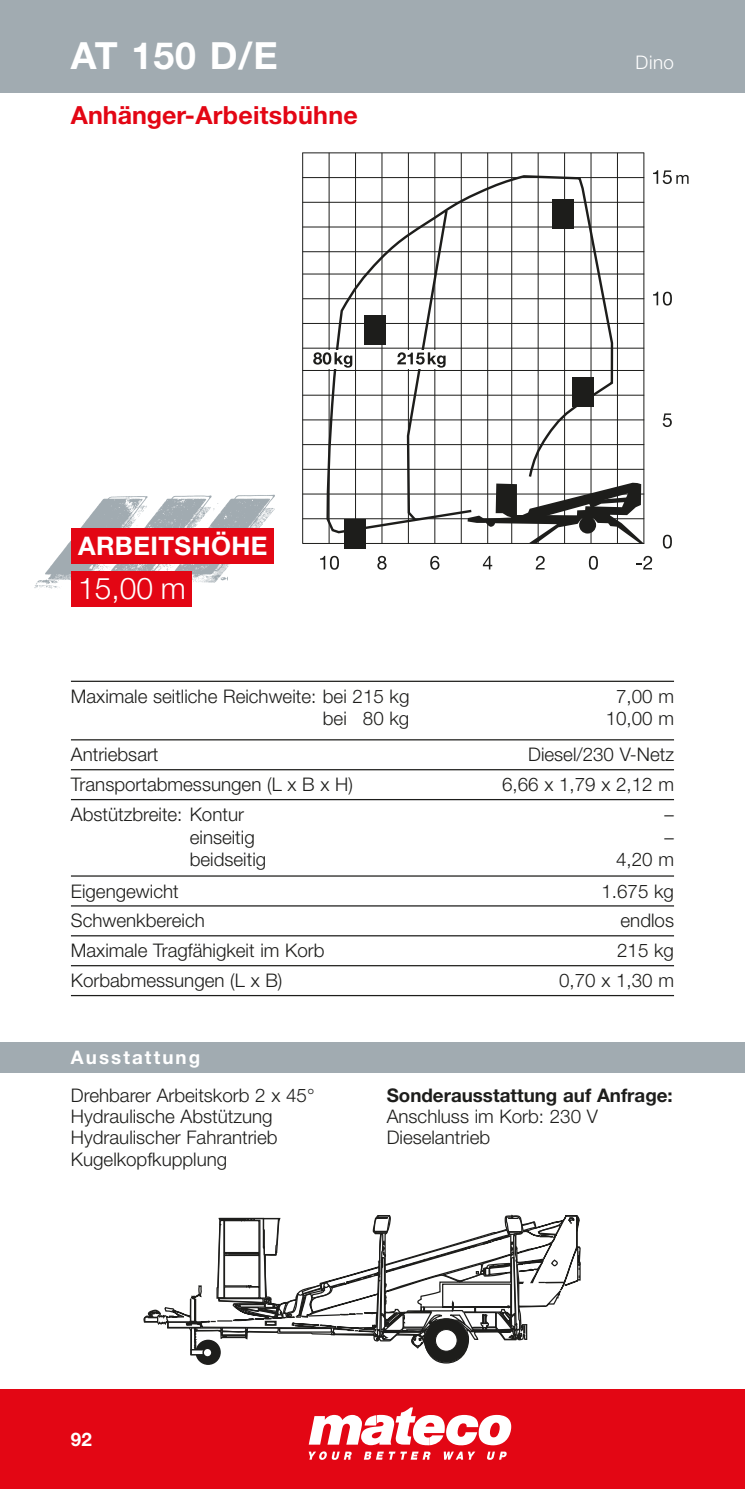
<style>
.page{position:relative;width:745px;height:1489px;background:#fff}
.page>*{position:absolute;margin:0;border:0;box-sizing:border-box;transform-origin:0 0}
.t1{font:700 37.5px "Helvetica Neue";color:#fff}
.t2{font:300 30px "Helvetica Neue";color:#fff}
.t3{font:700 25.5px "Helvetica Neue";letter-spacing:.015em;color:#fff}
.t4{font:700 25px "Helvetica Neue";letter-spacing:.01em;color:#e30614}
.t5{font:300 18.75px/22.5px "Helvetica Neue";color:#1d1d1b}
.t6{font:700 18.75px "Helvetica Neue";color:#1d1d1b}
.t7{font:700 18.75px "Helvetica Neue";letter-spacing:.11em;color:#fff}
.t8{font:300 18.75px "Helvetica Neue";color:#fff}
</style>
<div class="page">
<div style="left:0;top:0;width:744px;height:92px;background:#a1abb1"></div>
<div style="left:0;top:1042px;width:744px;height:30px;background:#a1abb1"></div>
<div style="left:0;top:1389px;width:744px;height:99px;background:#e30614"></div>
<svg style="left:308px;top:1407px;width:203px;height:38px"></svg>
<svg style="left:308px;top:1451px;width:43px;height:8px"></svg>
<svg style="left:364px;top:1451px;width:66px;height:8px"></svg>
<svg style="left:443px;top:1451px;width:32px;height:8px"></svg>
<svg style="left:487px;top:1451px;width:19px;height:8px"></svg>
<svg style="left:143px;top:1214px;width:438px;height:151px"></svg>
<svg style="left:190px;top:1348px;width:22px;height:7px"></svg>
<svg style="left:202px;top:1347px;width:10px;height:10px"></svg>
<div style="left:424px;top:1317px;width:44px;height:45px;background:#1d1d1b;border:1px solid #1d1d1b;border-radius:50%"></div>
<div style="left:435px;top:1329px;width:22px;height:22px;background:#fff;border:1px solid #1d1d1b;border-radius:50%"></div>
<svg style="left:302px;top:152px;width:342px;height:392px"></svg>
<hr style="left:302px;top:518px;width:341px;height:1px;background:#1d1d1b">
<hr style="left:302px;top:493px;width:341px;height:1px;background:#1d1d1b">
<hr style="left:303px;top:469px;width:340px;height:1px;background:#1d1d1b">
<hr style="left:303px;top:444px;width:340px;height:1px;background:#1d1d1b">
<hr style="left:302px;top:419px;width:341px;height:1px;background:#1d1d1b">
<hr style="left:302px;top:395px;width:341px;height:1px;background:#1d1d1b">
<hr style="left:302px;top:370px;width:341px;height:1px;background:#1d1d1b">
<hr style="left:302px;top:348px;width:341px;height:1px;background:#1d1d1b">
<hr style="left:303px;top:323px;width:340px;height:1px;background:#1d1d1b">
<hr style="left:303px;top:298px;width:340px;height:1px;background:#1d1d1b">
<hr style="left:303px;top:273px;width:340px;height:1px;background:#1d1d1b">
<hr style="left:303px;top:251px;width:340px;height:1px;background:#1d1d1b">
<hr style="left:302px;top:226px;width:341px;height:1px;background:#1d1d1b">
<hr style="left:302px;top:202px;width:341px;height:1px;background:#1d1d1b">
<hr style="left:302px;top:177px;width:341px;height:1px;background:#1d1d1b">
<hr style="left:302px;top:152px;width:341px;height:1px;background:#1d1d1b">
<svg style="left:467px;top:482px;width:176px;height:61px"></svg>
<div style="left:344px;top:519px;width:21px;height:29px;background:#1d1d1b"></div>
<svg style="left:325px;top:174px;width:289px;height:360px"></svg>
<div style="left:311px;top:350px;width:42px;height:18px;background:#fff"></div>
<svg style="left:320px;top:556px;width:19px;height:13px"></svg>
<svg style="left:377px;top:556px;width:9px;height:13px"></svg>
<svg style="left:430px;top:556px;width:9px;height:13px"></svg>
<svg style="left:482px;top:556px;width:10px;height:13px"></svg>
<svg style="left:535px;top:556px;width:9px;height:13px"></svg>
<svg style="left:588px;top:556px;width:9px;height:13px"></svg>
<svg style="left:636px;top:556px;width:15px;height:13px"></svg>
<svg style="left:653px;top:292px;width:18px;height:13px"></svg>
<svg style="left:662px;top:413px;width:9px;height:14px"></svg>
<svg style="left:662px;top:534px;width:9px;height:14px"></svg>
<svg style="left:653px;top:170px;width:35px;height:14px"></svg>
<svg style="left:313px;top:352px;width:39px;height:15px"></svg>
<div style="left:395px;top:350px;width:52px;height:18px;background:#fff"></div>
<svg style="left:397px;top:208px;width:52px;height:315px"></svg>
<hr style="left:71px;top:680px;width:602px;height:2px;background:#1d1d1b">
<hr style="left:71px;top:739px;width:602px;height:1px;background:#1d1d1b">
<hr style="left:71px;top:769px;width:602px;height:1px;background:#1d1d1b">
<hr style="left:71px;top:799px;width:602px;height:1px;background:#1d1d1b">
<hr style="left:71px;top:875px;width:602px;height:1px;background:#1d1d1b">
<hr style="left:71px;top:905px;width:602px;height:1px;background:#1d1d1b">
<hr style="left:71px;top:935px;width:602px;height:1px;background:#1d1d1b">
<hr style="left:71px;top:965px;width:602px;height:1px;background:#1d1d1b">
<hr style="left:71px;top:994px;width:602px;height:2px;background:#1d1d1b">
<img style="left:34px;top:494px;width:241px;height:104px">
<div style="left:71px;top:528px;width:202px;height:35px;background:#e30614"></div>
<div style="left:71px;top:570px;width:120px;height:36px;background:#e30614"></div>
<h1 class="t1" style="left:71px;top:43px;width:208px">AT 150 D/E</h1>
<h3 class="t4" style="left:71px;top:106px;width:288px">Anhänger-Arbeitsbühne</h3>
<h3 class="t3" style="left:78px;top:537px;width:191px">ARBEITSHÖHE</h3>
<h2 class="t2" style="left:78px;top:578px;width:109px">15,00 m</h2>
<p class="t8" style="left:635px;top:56px;width:40px">Dino</p>
<p class="t5" style="left:71px;top:686px;width:340px;text-align:right">Maximale seitliche Reichweite: bei 215 kg bei 80 kg</p>
<p class="t5" style="left:605px;top:686px;width:70px;text-align:center">7,00 m<br>10,00 m</p>
<p class="t5" style="left:71px;top:745px;width:89px">Antriebsart</p>
<p class="t5" style="left:528px;top:745px;width:147px">Diesel/230 V-Netz</p>
<p class="t5" style="left:71px;top:775px;width:283px">Transportabmessungen (L x B x H)</p>
<p class="t5" style="left:501px;top:775px;width:173px">6,66 x 1,79 x 2,12 m</p>
<p class="t5" style="left:190px;top:805px;width:78px;text-indent:-119px">Abstützbreite: Kontur einseitig beidseitig</p>
<p class="t5" style="left:615px;top:805px;width:59px;text-align:right">–<br>–<br>4,20 m</p>
<p class="t5" style="left:71px;top:881px;width:109px">Eigengewicht</p>
<p class="t5" style="left:601px;top:881px;width:74px">1.675 kg</p>
<p class="t5" style="left:71px;top:911px;width:135px">Schwenkbereich</p>
<p class="t5" style="left:620px;top:911px;width:55px">endlos</p>
<p class="t5" style="left:71px;top:941px;width:255px">Maximale Tragfähigkeit im Korb</p>
<p class="t5" style="left:616px;top:941px;width:58px">215 kg</p>
<p class="t5" style="left:71px;top:971px;width:213px">Korbabmessungen (L x B)</p>
<p class="t5" style="left:558px;top:971px;width:116px">0,70 x 1,30 m</p>
<p class="t7" style="left:71px;top:1050px;width:131px">Ausstattung</p>
<p class="t5" style="left:71px;top:1086px;width:245px;line-height:21.2px">Drehbarer Arbeitskorb 2 x 45°<br>Hydraulische Abstützung<br>Hydraulischer Fahrantrieb<br>Kugelkopfkupplung</p>
<p class="t6" style="left:386px;top:1088px;width:287px">Sonderausstattung auf Anfrage:</p>
<p class="t5" style="left:386px;top:1107px;width:213px;line-height:21.2px">Anschluss im Korb: 230 V<br>Dieselantrieb</p>
<p class="t7" style="left:71px;top:1431px;width:22px">92</p>
</div>
